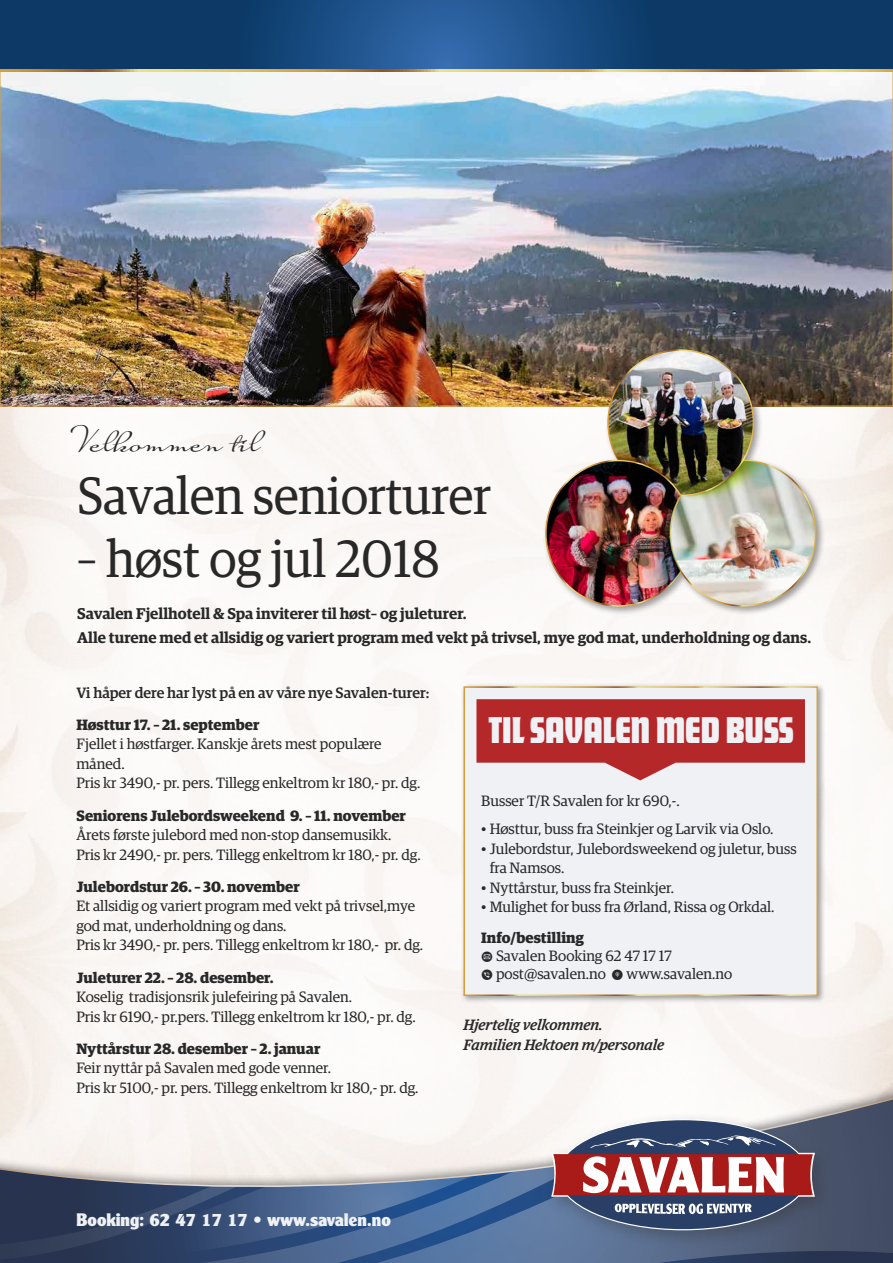
<style>
.page{position:relative;width:893px;height:1263px;background:#fff}
.page>*{position:absolute;margin:0;border:0;box-sizing:border-box;transform-origin:0 0}
.t1{font:52.5px "Guardian Egyp";color:#282828;scale:.95 1}
.t2{font:34.5px "Futura ND Display";color:#eff1f5}
.t3{font:33px "Suave Script";color:#282828}
.t4{font:900 17.7px "Clearface Gothic LT Std";letter-spacing:-.005em;color:#eff1f5}
.t5{font:600 15.6px/23.7px "Guardian Egyp";color:#282828}
.t6{font:15px/19.5px "Guardian Egyp";color:#282828}
.t7{font:700 15px "Guardian Egyp";color:#282828}
.t8{font:500 15px "Guardian Egyp";color:#282828}
.t9{font:italic 500 15px/19.5px "Guardian Egyp";color:#282828}
.s1{font-weight:700}
.s2{font-family:"Socialico Plus"}
</style>
<div class="page">
<div style="left:0;top:42px;width:893px;height:1160px;background:#fbf8f6"></div>
<img style="left:2px;top:72px;width:889px;height:332px">
<div style="left:0;top:1083px;width:893px;height:180px;background:#282828;opacity:.5"></div>
<svg style="left:0;top:1093px;width:893px;height:170px"></svg>
<div style="left:545px;top:1111px;width:287px;height:138px;background:#282828;opacity:.3"></div>
<div style="left:558px;top:1120px;width:250px;height:110px;background:#2a3f65;border-radius:50%"></div>
<svg style="left:550px;top:1135px;width:266px;height:62px"></svg>
<svg style="left:615px;top:1203px;width:137px;height:11px"></svg>
<div style="left:460px;top:683px;width:365px;height:320px;background:#282828;opacity:.45"></div>
<div style="left:464px;top:687px;width:353px;height:308px;background:#eff1f5"></div>
<div style="left:463px;top:686px;width:355px;height:310px;border:2px solid #fff"></div>
<svg style="left:476px;top:699px;width:329px;height:81px"></svg>
<div style="left:542px;top:347px;width:283px;height:268px;background:#282828;opacity:.45"></div>
<img style="left:670px;top:460px;width:146px;height:146px;border-radius:73px">
<img style="left:608px;top:350px;width:145px;height:145px;border-radius:73px">
<img style="left:544px;top:449px;width:222px;height:158px">
<svg style="left:0;top:68px;width:893px;height:4px;background:#9f8d5b"></svg>
<svg style="left:0;top:0;width:893px;height:68px;background:#144475"></svg>
<h3 class="t3" style="left:77px;top:418px;width:185px">Velkommen til</h3>
<h1 class="t1" style="left:77px;top:460px;width:437px">Savalen seniorturer</h1>
<h1 class="t1" style="left:77px;top:523px;width:383px">– høst og jul 2018</h1>
<p class="t5" style="left:77px;top:601px;width:735px">Savalen Fjellhotell &amp; Spa inviterer til høst– og juleturer.<br>Alle turene med et allsidig og variert program med vekt på trivsel, mye god mat, underholdning og dans.</p>
<p class="t8" style="left:76px;top:682px;width:354px">Vi håper dere har lyst på en av våre nye Savalen-turer:</p>
<p class="t7" style="left:76px;top:713px;width:184px">Høsttur 17. – 21. september</p>
<p class="t6" style="left:76px;top:733px;width:345px">Fjellet i høstfarger. Kanskje årets mest populære måned.<br>Pris kr 3490,- pr. pers. Tillegg enkeltrom kr 180,- pr. dg.</p>
<p class="t7" style="left:76px;top:804px;width:331px">Seniorens Julebordsweekend 9. – 11. november</p>
<p class="t6" style="left:76px;top:824px;width:346px">Årets første julebord med non-stop dansemusikk.<br>Pris kr 2490,- pr. pers. Tillegg enkeltrom kr 180,- pr. dg.</p>
<p class="t7" style="left:76px;top:875px;width:225px">Julebordstur 26. – 30. november</p>
<p class="t6" style="left:76px;top:895px;width:348px">Et allsidig og variert program med vekt på trivsel,mye god mat, underholdning og dans.<br>Pris kr 3490,- pr. pers. Tillegg enkeltrom kr 180,- pr. dg.</p>
<p class="t7" style="left:76px;top:966px;width:199px">Juleturer 22. – 28. desember.</p>
<p class="t6" style="left:76px;top:986px;width:341px">Koselig tradisjonsrik julefeiring på Savalen.<br>Pris kr 6190,- pr.pers. Tillegg enkeltrom kr 180,- pr. dg.</p>
<p class="t7" style="left:76px;top:1037px;width:245px">Nyttårstur 28. desember – 2. januar</p>
<p class="t6" style="left:76px;top:1057px;width:344px">Feir nyttår på Savalen med gode venner.<br>Pris kr 5100,- pr. pers. Tillegg enkeltrom kr 180,- pr. dg.</p>
<h2 class="t2" style="left:489px;top:708px;width:306px">TIL SAVALEN MED BUSS</h2>
<p class="t6" style="left:481px;top:790px;width:200px">Busser T/R Savalen for kr 690,-.</p>
<p class="t6" style="left:481px;top:818px;width:294px">• Høsttur, buss fra Steinkjer og Larvik via Oslo.</p>
<p class="t6" style="left:490px;top:838px;width:308px;text-indent:-9px">• Julebordstur, Julebordsweekend og juletur, buss fra Namsos.</p>
<p class="t6" style="left:481px;top:877px;width:194px">• Nyttårstur, buss fra Steinkjer.</p>
<p class="t6" style="left:481px;top:896px;width:295px">• Mulighet for buss fra Ørland, Rissa og Orkdal.</p>
<p class="t6" style="left:481px;top:928px;width:253px;line-height:18px"><span class="s1">Info/bestilling<br></span><span class="s2">m</span> Savalen Booking 62 47 17 17<br><span class="s2">v</span> post@savalen.no <span class="s2">7</span> www.savalen.no</p>
<p class="t9" style="left:463px;top:1014px;width:202px">Hjertelig velkommen.<br>Familien Hektoen m/personale</p>
<p class="t4" style="left:77px;top:1209px;width:316px">Booking: 62 47 17 17 • www.savalen.no</p>
</div>
